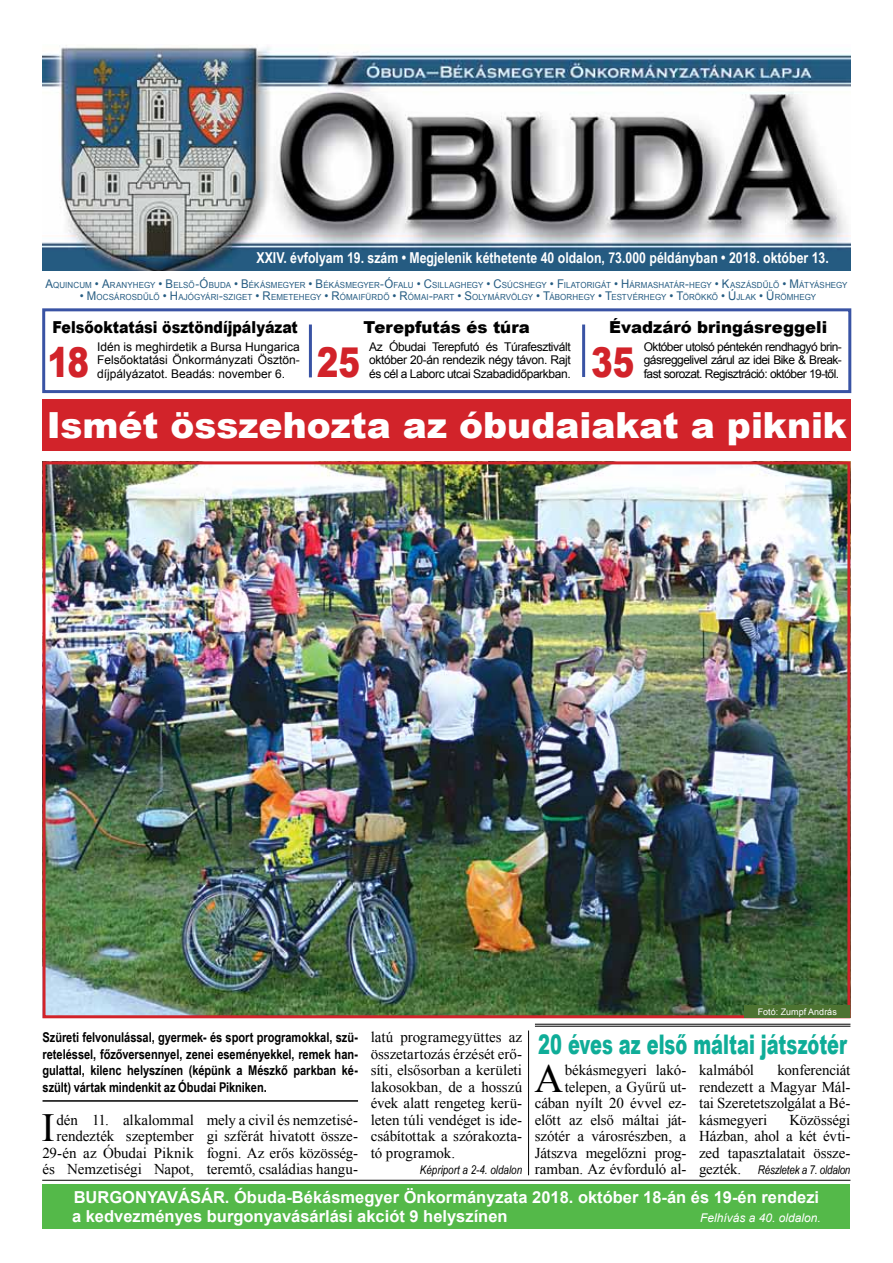
<style>
.page{position:relative;width:893px;height:1263px;background:#fff}
.page>*{position:absolute;margin:0;border:0;box-sizing:border-box;transform-origin:0 0}
.t1{font:900 41.1px "Arial";color:#d2232a;scale:.79 1}
.t2{font:39.9px "Times New Roman";color:#000}
.t3{font:900 36px "Arial";color:#fff}
.t4{font:900 27px "Arial";color:#0fad98;scale:.66 1}
.t5{font:700 16.5px/19.5px "Arial";color:#fff}
.t6{font:900 16.5px "Arial";color:#000}
.t7{font:900 16.5px "Arial";color:#000;scale:.86 1}
.t8{font:15px/16.5px "Times New Roman";letter-spacing:-.005em;color:#000;text-align:justify}
.t9{font:700 15px "Arial Narrow";color:#fff}
.t10{font:700 13.5px/16.5px "Arial Narrow";letter-spacing:-.005em;color:#000;text-align:justify}
.t11{font:12px/13.5px "Arial";letter-spacing:-.03em;color:#000;text-align:justify}
.t12{font:italic 12px "Arial Narrow";letter-spacing:-.005em;color:#000}
.t13{font:italic 12px "Arial";color:#fff}
.t14{font:9px "Arial";color:#fff}
.t15{font:8.4px "Arial";letter-spacing:.015em;color:#265c82;scale:.95 1}
.s1{font-size:12px}
.s2{font-family:"Times New Roman";font-style:normal;font-size:15px}
</style>
<div class="page">
<div style="left:42px;top:308px;width:809px;height:85px;border:3px solid #3953a4"></div>
<img style="left:43px;top:45px;width:807px;height:226px">
<hr style="left:309px;top:324px;width:3px;height:53px;background:#3953a4">
<hr style="left:582px;top:324px;width:3px;height:53px;background:#3953a4">
<div style="left:43px;top:1184px;width:807px;height:45px;background:#54b949"></div>
<img style="left:47px;top:465px;width:799px;height:549px">
<div style="left:43px;top:461px;width:807px;height:557px;border:3px solid #d2232a"></div>
<div style="left:43px;top:399px;width:808px;height:52px;background:#d2232a"></div>
<hr style="left:43px;top:1100px;width:315px;height:2px;background:#000">
<hr style="left:42px;top:1180px;width:808px;height:1px;background:#000">
<hr style="left:535px;top:1024px;width:315px;height:1px;background:#000">
<hr style="left:535px;top:1026px;width:315px;height:1px;background:#000">
<hr style="left:528px;top:1030px;width:1px;height:145px;background:#000">
<div style="left:744px;top:1005px;width:106px;height:13px;background:#4d7331"></div>
<p class="t9" style="left:257px;top:247px;width:574px">XXIV. évfolyam 19. szám • Megjelenik kéthetente 40 oldalon, 73.000 példányban • 2018. október 13.</p>
<p class="t15" style="left:45px;top:279px;width:846px"><span class="s1">A</span>QUINCUM <span class="s1">• A</span>RANYHEGY <span class="s1">• B</span>ELSŐ<span class="s1">-Ó</span>BUDA <span class="s1">• B</span>ÉKÁSMEGYER <span class="s1">• B</span>ÉKÁSMEGYER<span class="s1">-Ó</span>FALU <span class="s1">• C</span>SILLAGHEGY <span class="s1">• C</span>SÚCSHEGY <span class="s1">• F</span>ILATORIGÁT <span class="s1">• H</span>ÁRMASHATÁR<span class="s1">-</span>HEGY <span class="s1">• K</span>ASZÁSDŰLŐ <span class="s1">• M</span>ÁTYÁSHEGY</p>
<p class="t15" style="left:80px;top:291px;width:776px"><span class="s1">• M</span> OCSÁROSDŰLŐ <span class="s1">• H</span>AJÓGYÁRI<span class="s1">-</span>SZIGET <span class="s1">• R</span>EMETEHEGY <span class="s1">• R</span>ÓMAIFÜRDŐ <span class="s1">• R</span>ÓMAI<span class="s1">-</span>PART <span class="s1">• S</span>OLYMÁRVÖLGY <span class="s1">• T</span>ÁBORHEGY <span class="s1">• T</span>ESTVÉRHEGY <span class="s1">• T</span>ÖRÖKKŐ <span class="s1">• Ú</span>JLAK <span class="s1">• Ü</span> RÖMHEGY</p>
<p class="t7" style="left:53px;top:315px;width:287px">Felsőoktatási ösztöndíjpályázat</p>
<p class="t6" style="left:364px;top:315px;width:168px">Terepfutás és túra</p>
<p class="t6" style="left:609px;top:315px;width:220px">Évadzáró bringásreggeli</p>
<h1 class="t1" style="left:317px;top:333px;width:56px">25</h1>
<h1 class="t1" style="left:591px;top:333px;width:56px">35</h1>
<p class="t11" style="left:97px;top:340px;width:204px">Idén is meghirdetik a Bursa Hungarica Felsőoktatási Önkormányzati Ösztön&shy;díjpályázatot. Beadás: november 6.</p>
<p class="t11" style="left:369px;top:340px;width:203px">Az Óbudai Terepfutó és Túrafesztivált október 20-án rendezik négy távon. Rajt és cél a Laborc utcai Szabadidőparkban.</p>
<p class="t11" style="left:644px;top:340px;width:200px">Október utolsó péntekén rendhagyó brin&shy;gásreggelivel zárul az idei Bike &amp; Break&shy;fast sorozat. Regisztráció: október 19-től.</p>
<h1 class="t1" style="left:47px;top:333px;width:54px">18</h1>
<h3 class="t3" style="left:47px;top:399px;width:802px">Ismét összehozta az óbudaiakat a piknik</h3>
<p class="t10" style="left:43px;top:1028px;width:317px">Szüreti felvonulással, gyermek- és sport programokkal, szü&shy;reteléssel, főzőversennyel, zenei eseményekkel, remek han&shy;gulattal, kilenc helyszínen (képünk a Mészkő parkban ké&shy;szült) vártak mindenkit az Óbudai Pikniken.</p>
<p class="t8" style="left:43px;top:1111px;width:153px;text-align:right">dén 11. alkalommal rendezték szeptember<br>29-én az Óbudai Piknik és Nemzetiségi Napot,</p>
<p class="t8" style="left:207px;top:1111px;width:153px">mely a civil és nemzetisé&shy;gi szférát hivatott össze&shy;fogni. Az erős közösség&shy;teremtő, családias hangu-</p>
<h2 class="t2" style="left:42px;top:1101px;width:15px">I</h2>
<p class="t8" style="left:371px;top:1029px;width:153px">latú programegyüttes az összetartozás érzését erő&shy;síti, elsősorban a kerületi lakosokban, de a hosszú évek alatt rengeteg kerü&shy;leten túli vendéget is ide&shy;csábítottak a szórakozta&shy;tó programok.</p>
<p class="t12" style="left:420px;top:1161px;width:104px">Képriport a 2-4. oldalon</p>
<p class="t14" style="left:758px;top:1006px;width:81px">Fotó: Zumpf András</p>
<h3 class="t4" style="left:538px;top:1025px;width:469px">20 éves az első máltai játszótér</h3>
<h2 class="t2" style="left:535px;top:1051px;width:30px">A</h2>
<p class="t8" style="left:535px;top:1062px;width:153px;text-align:right">békásmegyeri lakó&shy;telepen, a Gyűrű ut&shy;cában nyílt 20 évvel ez&shy;előtt az első máltai ját&shy;szótér a városrészben, a<br>Játszva megelőzni prog&shy;ramban. Az évforduló al-</p>
<p class="t8" style="left:699px;top:1062px;width:56px">kalmából</p>
<p class="t8" style="left:699px;top:1062px;width:153px;text-indent:78px">konferenciát rendezett a Magyar Mál&shy;tai Szeretetszolgálat a Bé&shy;kásmegyeri</p>
<p class="t8" style="left:699px;top:1111px;width:153px;text-indent:90px">Közösségi Házban, ahol a két évti&shy;zed tapasztalatait össze-</p>
<p class="t12" style="left:699px;top:1161px;width:153px"><span class="s2">gezték.</span> Részletek a 7. oldalon</p>
<p class="t5" style="left:72px;top:1188px;width:749px">Burgonyavásár. Óbuda-Békásmegyer Önkormányzata 2018. október 18-án és 19-én rendezi a kedvezményes burgonyavásárlási akciót 9 helyszínen</p>
<p class="t13" style="left:700px;top:1210px;width:122px">Felhívás a 40. oldalon.</p>
</div>
